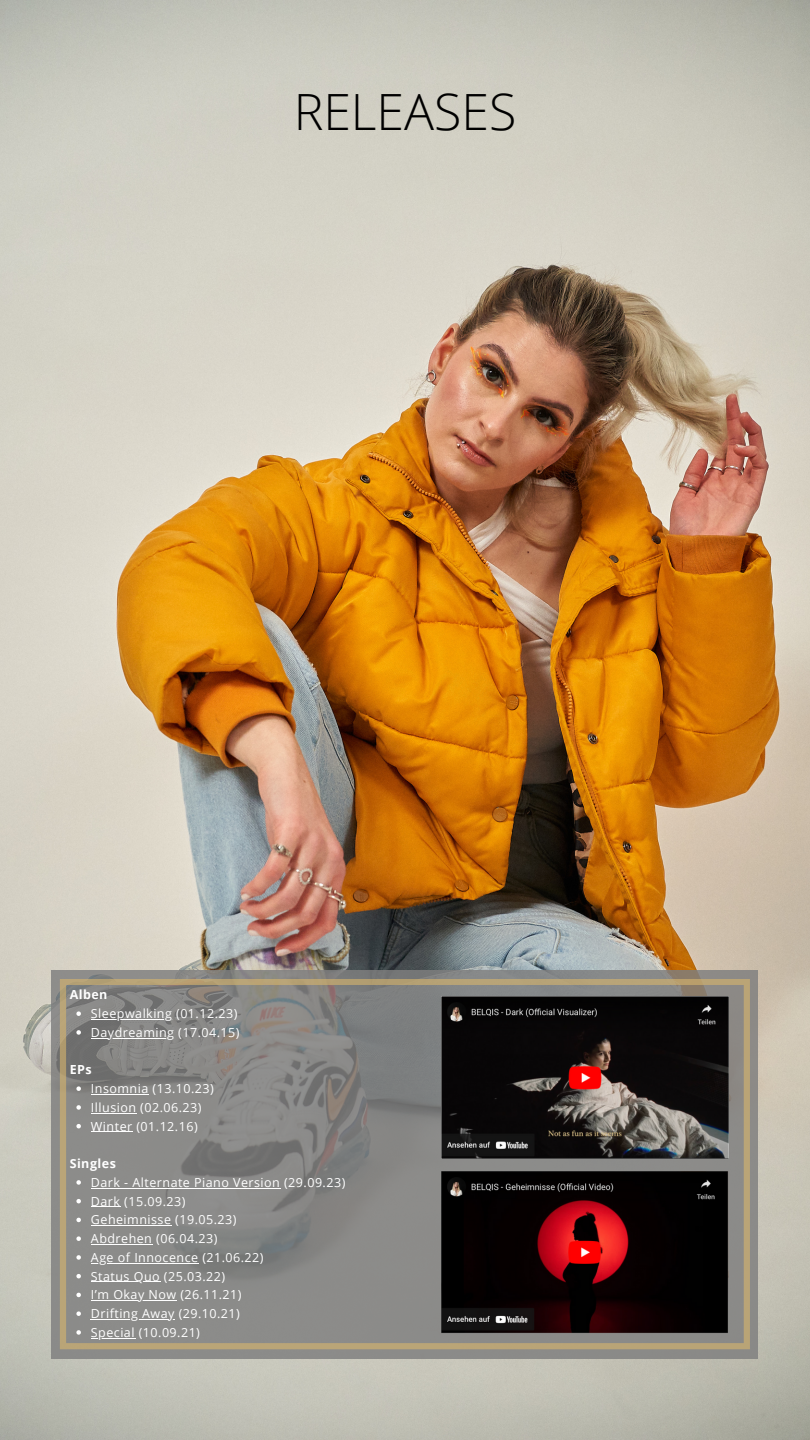
<style>
.page{position:relative;width:810px;height:1440px;background:#fff}
.page>*{position:absolute;margin:0;border:0;box-sizing:border-box;transform-origin:0 0}
.t1{font:300 50px "Open Sans";color:#000}
.t2{font:12.5px "Open Sans";letter-spacing:.04em;color:#fff}
.t3{font:700 12.5px "Open Sans";letter-spacing:.04em;color:#fff}
</style>
<div class="page">
<img style="left:0;top:0;width:810px;height:1440px">
<svg style="left:52px;top:970px;width:706px;height:389px;fill:#8b8a88"></svg>
<svg style="left:60px;top:979px;width:690px;height:370px;fill:#8b8b88"></svg>
<img style="left:442px;top:1171px;width:287px;height:162px">
<img style="left:442px;top:996px;width:287px;height:162px">
<svg style="left:76px;top:1011px;width:5px;height:5px"></svg>
<hr style="left:91px;top:1019px;width:81px;height:1px;background:#fff">
<svg style="left:76px;top:1030px;width:5px;height:5px"></svg>
<hr style="left:91px;top:1038px;width:84px;height:1px;background:#fff">
<svg style="left:76px;top:1086px;width:5px;height:5px"></svg>
<hr style="left:91px;top:1094px;width:58px;height:1px;background:#fff">
<svg style="left:76px;top:1105px;width:5px;height:5px"></svg>
<hr style="left:91px;top:1113px;width:46px;height:1px;background:#fff">
<svg style="left:76px;top:1124px;width:5px;height:4px"></svg>
<hr style="left:91px;top:1131px;width:42px;height:1px;background:#fff">
<svg style="left:76px;top:1180px;width:5px;height:5px"></svg>
<hr style="left:91px;top:1188px;width:189px;height:1px;background:#fff">
<svg style="left:76px;top:1199px;width:5px;height:4px"></svg>
<hr style="left:91px;top:1206px;width:30px;height:1px;background:#fff">
<svg style="left:76px;top:1218px;width:5px;height:4px"></svg>
<hr style="left:91px;top:1225px;width:81px;height:1px;background:#fff">
<svg style="left:76px;top:1236px;width:5px;height:5px"></svg>
<hr style="left:91px;top:1244px;width:61px;height:1px;background:#fff">
<svg style="left:76px;top:1255px;width:5px;height:5px"></svg>
<hr style="left:91px;top:1263px;width:108px;height:1px;background:#fff">
<svg style="left:76px;top:1274px;width:5px;height:4px"></svg>
<hr style="left:91px;top:1281px;width:69px;height:1px;background:#fff">
<svg style="left:76px;top:1293px;width:5px;height:4px"></svg>
<hr style="left:91px;top:1300px;width:86px;height:1px;background:#fff">
<svg style="left:76px;top:1311px;width:5px;height:5px"></svg>
<hr style="left:91px;top:1319px;width:84px;height:1px;background:#fff">
<svg style="left:76px;top:1330px;width:5px;height:5px"></svg>
<hr style="left:91px;top:1338px;width:44px;height:1px;background:#fff">
<p class="t1" style="left:294px;top:77px;width:224px">RELEASES</p>
<p class="t3" style="left:70px;top:986px;width:39px">Alben</p>
<p class="t2" style="left:91px;top:1005px;width:148px">Sleepwalking (01.12.23)</p>
<p class="t2" style="left:91px;top:1024px;width:150px">Daydreaming (17.04.15)</p>
<p class="t3" style="left:70px;top:1061px;width:24px">EPs</p>
<p class="t2" style="left:91px;top:1080px;width:124px">Insomnia (13.10.23)</p>
<p class="t2" style="left:91px;top:1099px;width:112px">Illusion (02.06.23)</p>
<p class="t2" style="left:91px;top:1117px;width:108px">Winter (01.12.16)</p>
<p class="t3" style="left:70px;top:1155px;width:48px">Singles</p>
<p class="t2" style="left:91px;top:1174px;width:256px">Dark - Alternate Piano Version (29.09.23)</p>
<p class="t2" style="left:91px;top:1192px;width:96px">Dark (15.09.23)</p>
<p class="t2" style="left:91px;top:1211px;width:147px">Geheimnisse (19.05.23)</p>
<p class="t2" style="left:91px;top:1230px;width:128px">Abdrehen (06.04.23)</p>
<p class="t2" style="left:91px;top:1249px;width:174px">Age of Innocence (21.06.22)</p>
<p class="t2" style="left:91px;top:1267px;width:136px">Status Quo (25.03.22)</p>
<p class="t2" style="left:91px;top:1286px;width:152px">I’m Okay Now (26.11.21)</p>
<p class="t2" style="left:91px;top:1305px;width:150px">Drifting Away (29.10.21)</p>
<p class="t2" style="left:91px;top:1324px;width:111px">Special (10.09.21)</p>
</div>
